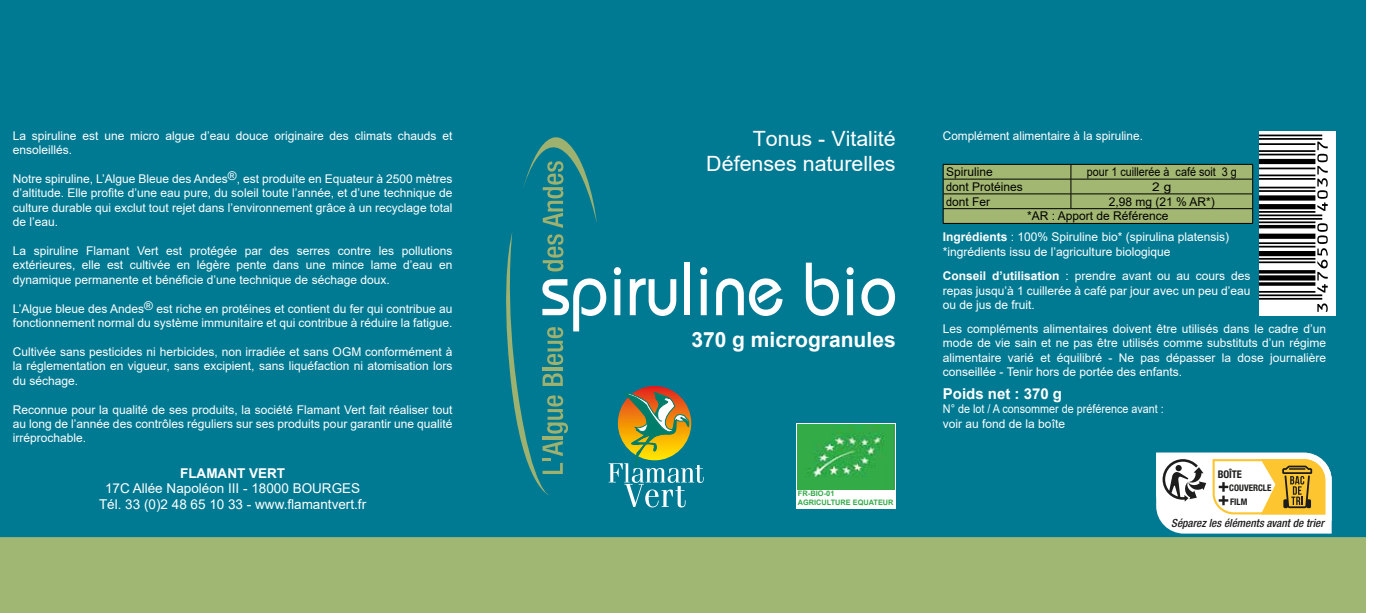
<style>
.page{position:relative;width:1378px;height:613px;background:#fff}
.page>*{position:absolute;margin:0;border:0;box-sizing:border-box;transform-origin:0 0}
.t1{font:500 75px "Bauhaus Std";color:#fff;scale:.9 1}
.t2{font:21px/25.2px "Arial";color:#fff;text-align:right}
.t3{font:700 21px "Arial";color:#fff}
.t4{font:700 15px "Arial";color:#fff}
.t5{font:13.5px/16.2px "Arial";color:#fff;text-align:center}
.t6{font:700 13.5px "Arial";color:#fff}
.t7{font:12px/14.4px "Arial";color:#fff;text-align:justify}
.t8{font:12px/14.4px "Arial";color:#fff;scale:.9 1}
.t9{font:12px "Arial";color:#000;scale:.9 1}
.t10{font:12px/14.7px "Arial";color:#000}
.t11{font:12px "Arial";color:#000;scale:1.14 1}
.t12{font:italic 500 condensed 11.25px "Helvetica Neue LT Std";color:#1d1d1b}
.t13{font:700 condensed 10.5px "Helvetica Neue";letter-spacing:-.01em;color:#1d1d1b}
.t14{font:700 condensed 9px/13.5px "Helvetica Neue";color:#1d1d1b}
.t15{font:700 7.5px/9px "Arial";color:#31aa47}
.s1{font-weight:700}
</style>
<div class="page">
<div style="left:0;top:536px;width:1365px;height:76px;background:#a0b774"></div>
<div style="left:0;top:0;width:1366px;height:536px;background:#007a93"></div>
<svg style="left:608px;top:386px;width:95px;height:121px;background:#578e78"></svg>
<svg style="left:943px;top:164px;width:310px;height:59px;background:#95a968"></svg>
<hr style="left:943px;top:223px;width:128px;height:1px;background:#000">
<hr style="left:1071px;top:223px;width:182px;height:1px;background:#000">
<svg style="left:1156px;top:452px;width:175px;height:81px"></svg>
<div style="left:1259px;top:131px;width:76px;height:184px;background:#fff"></div>
<svg style="left:1259px;top:134px;width:68px;height:177px"></svg>
<svg style="left:499px;top:122px;width:98px;height:373px;background:#117f8f"></svg>
<div style="left:795px;top:423px;width:100px;height:85px;background:#fff"></div>
<img style="left:797px;top:424px;width:97px;height:65px">
<p class="t7" style="left:13px;top:128px;width:441px">La spiruline est une micro algue d’eau douce originaire des climats chauds et ensoleillés.</p>
<p class="t7" style="left:13px;top:171px;width:441px">Notre spiruline, L’Algue Bleue des Andes®, est produite en Equateur à 2500 mètres d’altitude. Elle profite d’une eau pure, du soleil toute l’année, et d’une technique de culture durable qui exclut tout rejet dans l’environnement grâce à un recyclage total de l’eau.</p>
<p class="t7" style="left:13px;top:243px;width:441px">La spiruline Flamant Vert est protégée par des serres contre les pollutions extérieures, elle est cultivée en légère pente dans une mince lame d’eau en dynamique permanente et bénéficie d’une technique de séchage doux.</p>
<p class="t7" style="left:13px;top:301px;width:441px">L’Algue bleue des Andes® est riche en protéines et contient du fer qui contribue au fonctionnement normal du système immunitaire et qui contribue à réduire la fatigue.</p>
<p class="t7" style="left:13px;top:344px;width:441px">Cultivée sans pesticides ni herbicides, non irradiée et sans OGM conformément à la réglementation en vigueur, sans excipient, sans liquéfaction ni atomisation lors du séchage.</p>
<p class="t7" style="left:13px;top:402px;width:441px">Reconnue pour la qualité de ses produits, la société Flamant Vert fait réaliser tout au long de l’année des contrôles réguliers sur ses produits pour garantir une qualité irréprochable.</p>
<h2 class="t2" style="left:706px;top:126px;width:191px">Tonus - Vitalité<br>Défenses naturelles</h2>
<h1 class="t1" style="left:540px;top:244px;width:398px">spiruline bio</h1>
<h2 class="t3" style="left:691px;top:325px;width:206px">370 g microgranules</h2>
<p class="t6" style="left:180px;top:463px;width:106px">FLAMANT VERT</p>
<p class="t5" style="left:99px;top:479px;width:269px">17C Allée Napoléon III - 18000 BOURGES<br>Tél. 33 (0)2 48 65 10 33 - www.flamantvert.fr</p>
<p class="t15" style="left:798px;top:488px;width:97px">FR-BIO-01<br>AGRICULTURE EQUATEUR</p>
<p class="t7" style="left:943px;top:129px;width:201px">Complément alimentaire à la spiruline.</p>
<p class="t10" style="left:946px;top:164px;width:48px">Spiruline</p>
<p class="t9" style="left:1086px;top:163px;width:168px">pour 1 cuillerée à café soit 3 g</p>
<p class="t9" style="left:946px;top:178px;width:87px">dont Protéines</p>
<p class="t11" style="left:1152px;top:178px;width:18px">2 g</p>
<p class="t9" style="left:946px;top:193px;width:50px">dont Fer</p>
<p class="t10" style="left:1027px;top:194px;width:189px;text-indent:82px">2,98 mg (21 % AR*) *AR : Apport de Référence</p>
<p class="t7" style="left:943px;top:230px;width:288px"><span class="s1">Ingrédients</span> : 100% Spiruline bio* (spirulina platensis) *ingrédients issu de l’agriculture biologique</p>
<p class="t7" style="left:943px;top:269px;width:309px"><span class="s1">Conseil d’utilisation</span> : prendre avant ou au cours des repas jusqu’à 1 cuillerée à café par jour avec un peu d’eau ou de jus de fruit.</p>
<p class="t7" style="left:943px;top:321px;width:385px">Les compléments alimentaires doivent être utilisés dans le cadre d’un mode de vie sain et ne pas être utilisés comme substituts d’un régime alimentaire varié et équilibré - Ne pas dépasser la dose journalière conseillée - Tenir hors de portée des enfants.</p>
<p class="t4" style="left:943px;top:383px;width:121px">Poids net : 370 g</p>
<p class="t7" style="left:943px;top:330px;width:385px">Conseil d’utilisation : prendre avant ou au cours des repas jusqu’à une cuillerée à café par jour avec un peu d’eau ou de jus de fruit.</p>
<p class="t8" style="left:943px;top:401px;width:247px">N° de lot / A consommer de préférence avant : voir au fond de la boîte</p>
<p class="t13" style="left:1217px;top:467px;width:26px">BOÎTE</p>
<p class="t14" style="left:1229px;top:480px;width:44px">COUVERCLE<br>FILM</p>
<p class="t12" style="left:1171px;top:516px;width:154px">Séparez les éléments avant de trier</p>
</div>
